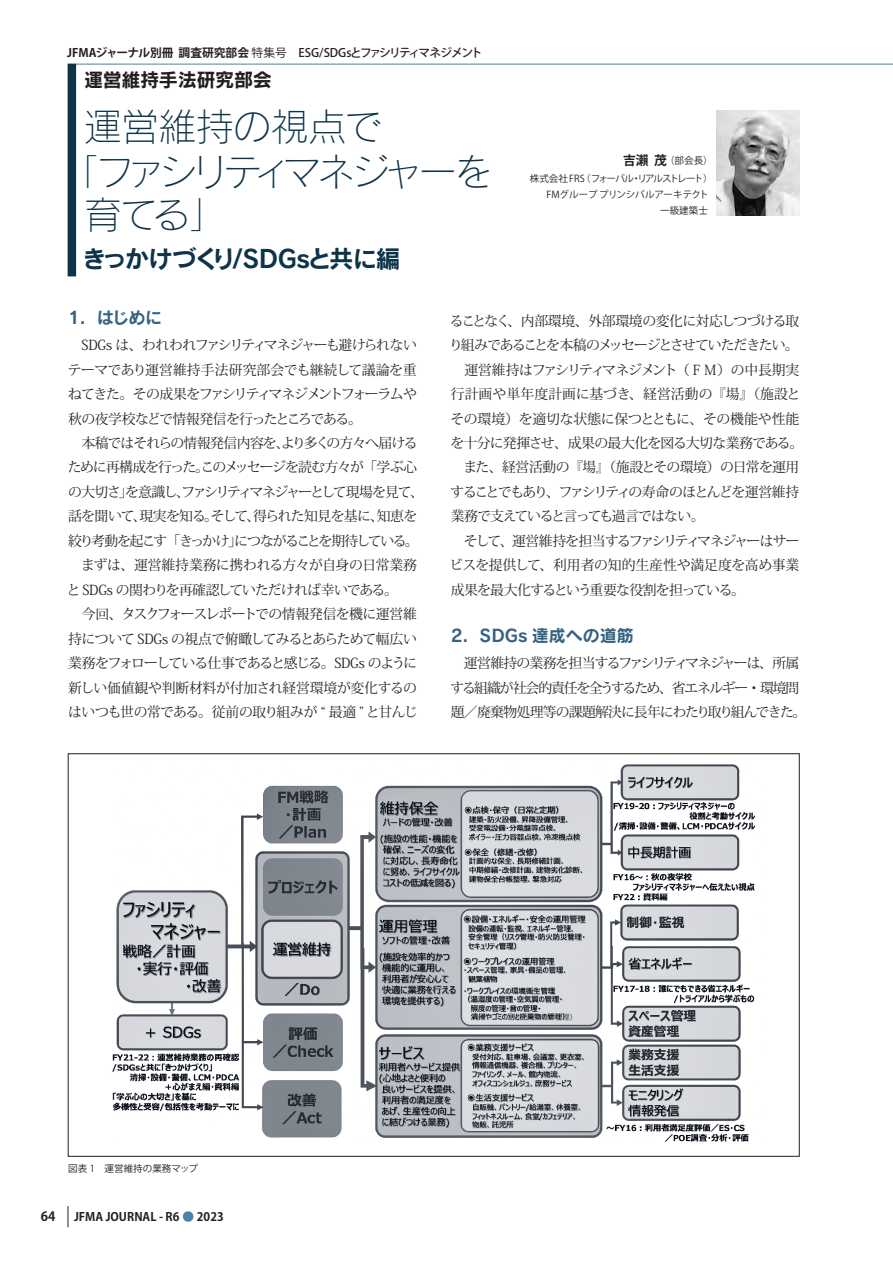
<style>
.page{position:relative;width:893px;height:1263px;background:#fff}
.page>*{position:absolute;margin:0;border:0;box-sizing:border-box;transform-origin:0 0}
.t1{font:38.25px "Rodin Pro L";letter-spacing:-.135em;color:#0e3449}
.t2{font:38.25px "Rodin Pro L";letter-spacing:-.025em;color:#0e3449}
.t3{font:38.25px "Rodin Pro L";letter-spacing:-.105em;color:#0e3449}
.t4{font:24.45px "Rodin Pro B";letter-spacing:-.055em;color:#0e3449}
.t5{font:19.2px "Rodin Pro B";letter-spacing:-.02em;color:#231f20}
.t6{font:16.95px "Rodin Pro B";color:#356381}
.t7{font:13.8px/24.5px "Koz Min Pro";letter-spacing:-.06em;color:#231f20}
.t8{font:700 12.75px "Koz Go Pro";color:#231f20}
.t9{font:500 11.7px "Koz Go Pro";letter-spacing:-.115em;color:#231f20}
.t10{font:700 11.7px "Koz Go Pro";color:#231f20}
.t11{font:9.6px/15.9px "Koz Go Pro";letter-spacing:-.005em;color:#231f20;text-align:right}
.t12{font:9.6px/17.5px "Koz Go Pro";letter-spacing:-.06em;color:#231f20;text-align:right}
.s1{font-weight:700}
.s2{font-weight:400}
.s3{font-weight:700;font-size:12.75px}
.s4{color:#4883a9}
</style>
<div class="page">
<hr style="left:68px;top:64px;width:825px;height:1px;background:#4883a9">
<div style="left:68px;top:64px;width:8px;height:212px;background:#0e3449"></div>
<svg style="left:68px;top:1206px;width:1px;height:21px"></svg>
<img style="left:716px;top:111px;width:83px;height:104px">
<img style="left:112px;top:764px;width:644px;height:378px">
<p class="t9" style="left:67px;top:45px;width:417px"><span class="s1">JFMAジャーナル別冊 調査研究部会</span> <span class="s2">特集号</span> ESG/SDGsとファシリティマネジメント</p>
<h3 class="t5" style="left:84px;top:67px;width:189px">運営維持手法研究部会</h3>
<h1 class="t2" style="left:84px;top:102px;width:301px">運営維持の視点で</h1>
<h1 class="t1" style="left:60px;top:147px;width:435px">「ファシリティマネジャーを</h1>
<h1 class="t3" style="left:84px;top:190px;width:145px">育てる」</h1>
<h2 class="t4" style="left:82px;top:242px;width:319px">きっかけづくり/SDGsと共に編</h2>
<p class="t12" style="left:530px;top:152px;width:184px"><span class="s3">吉瀨 茂</span> （部会長）<br>株式会社 FRS（フォーバル・リアルストレート）</p>
<p class="t11" style="left:546px;top:186px;width:164px">FMグループ プリンシパルアーキテクト一級建築士</p>
<p class="t6" style="left:68px;top:306px;width:96px">1．はじめに</p>
<p class="t7" style="left:67px;top:332px;width:358px">　SDGs は、われわれファシリティマネジャーも避けられないテーマであり運営維持手法研究部会でも継続して議論を重ねてきた。その成果をファシリティマネジメントフォーラムや秋の夜学校などで情報発信を行ったところである。<br>　本稿ではそれらの情報発信内容を、より多くの方々へ届けるために再構成を行った。このメッセージを読む方々が「学ぶ心の大切さ」を意識し、ファシリティマネジャーとして現場を見て、話を聞いて、現実を知る。そして、得られた知見を基に、知恵を絞り考動を起こす「きっかけ」につながることを期待している。　まずは、運営維持業務に携われる方々が自身の日常業務と SDGs の関わりを再確認していただければ幸いである。<br>　今回、タスクフォースレポートでの情報発信を機に運営維持について SDGs の視点で俯瞰してみるとあらためて幅広い業務をフォローしている仕事であると感じる。SDGs のように新しい価値観や判断材料が付加され経営環境が変化するのはいつも世の常である。従前の取り組みが “ 最適 ”と甘んじ</p>
<p class="t7" style="left:449px;top:308px;width:356px">ることなく、内部環境、外部環境の変化に対応しつづける取り組みであることを本稿のメッセージとさせていただきたい。　運営維持はファシリティマネジメント（ＦＭ）の中長期実行計画や単年度計画に基づき、経営活動の『場』（施設とその環境）を適切な状態に保つとともに、その機能や性能を十分に発揮させ、成果の最大化を図る大切な業務である。　また、経営活動の『場』（施設とその環境）の日常を運用することでもあり、ファシリティの寿命のほとんどを運営維持業務で支えていると言っても過言ではない。<br>　そして、運営維持を担当するファシリティマネジャーはサービスを提供して、利用者の知的生産性や満足度を高め事業成果を最大化するという重要な役割を担っている。</p>
<p class="t6" style="left:451px;top:624px;width:185px">2．SDGs 達成への道筋</p>
<p class="t7" style="left:451px;top:650px;width:357px">　運営維持の業務を担当するファシリティマネジャーは、所属する組織が社会的責任を全うするため、省エネルギー・環境問題／廃棄物処理等の課題解決に長年にわたり取り組んできた。</p>
<p class="t11" style="left:68px;top:1161px;width:131px">図表 1　運営維持の業務マップ</p>
<p class="t8" style="left:41px;top:1208px;width:16px">64</p>
<p class="t10" style="left:74px;top:1209px;width:151px">JFMA JOURNAL - R6 <span class="s4">●</span> 2023</p>
</div>
